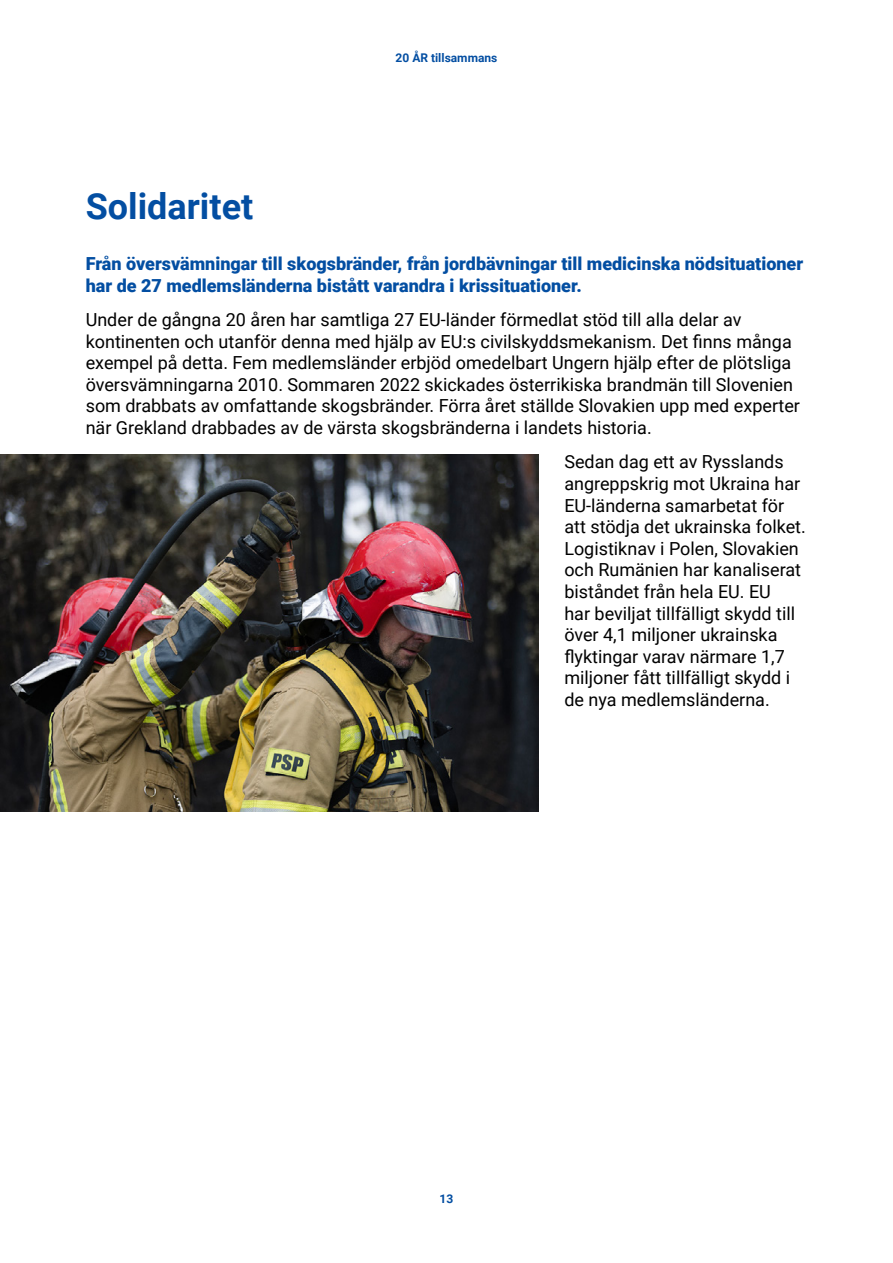
<style>
.page{position:relative;width:893px;height:1263px;background:#fff}
.page>*{position:absolute;margin:0;border:0;box-sizing:border-box;transform-origin:0 0}
.Title_3__H3{font:700 36px "Roboto";color:#034ea2}
.Body_text{font:18px/21.6px "Roboto";color:#000}
.Body_text-2{font:900 18px/21.6px "Roboto";color:#034ea2}
.t1{font:700 12px "Roboto";color:#034ea2}
</style>
<div class="page">
<img style="left:0;top:454px;width:539px;height:358px">
<p class="t1" style="left:396px;top:50px;width:103px">20 ÅR tillsammans</p>
<h3 class="Title_3__H3" style="left:86px;top:181px;width:169px">Solidaritet</h3>
<p class="Body_text-2" style="left:86px;top:252px;width:719px">Från översvämningar till skogsbränder, från jordbävningar till medicinska nödsituationer har de 27 medlemsländerna bistått varandra i krissituationer.</p>
<p class="Body_text" style="left:86px;top:308px;width:716px">Under de gångna 20 åren har samtliga 27 EU-länder förmedlat stöd till alla delar av kontinenten och utanför denna med hjälp av EU:s civilskyddsmekanism. Det finns många exempel på detta. Fem medlemsländer erbjöd omedelbart Ungern hjälp efter de plötsliga översvämningarna 2010. Sommaren 2022 skickades österrikiska brandmän till Slovenien som drabbats av omfattande skogsbränder. Förra året ställde Slovakien upp med experter när Grekland drabbades av de värsta skogsbränderna i landets historia.</p>
<p class="Body_text" style="left:564px;top:450px;width:243px">Sedan dag ett av Rysslands angreppskrig mot Ukraina har<br>EU-länderna samarbetat för att stödja det ukrainska folket.<br>Logistiknav i Polen, Slovakien och Rumänien har kanaliserat biståndet från hela EU. EU<br>har beviljat tillfälligt skydd till över 4,1 miljoner ukrainska flyktingar varav närmare 1,7 miljoner fått tillfälligt skydd i de nya medlemsländerna.</p>
<p class="t1" style="left:440px;top:1190px;width:15px">13</p>
</div>
